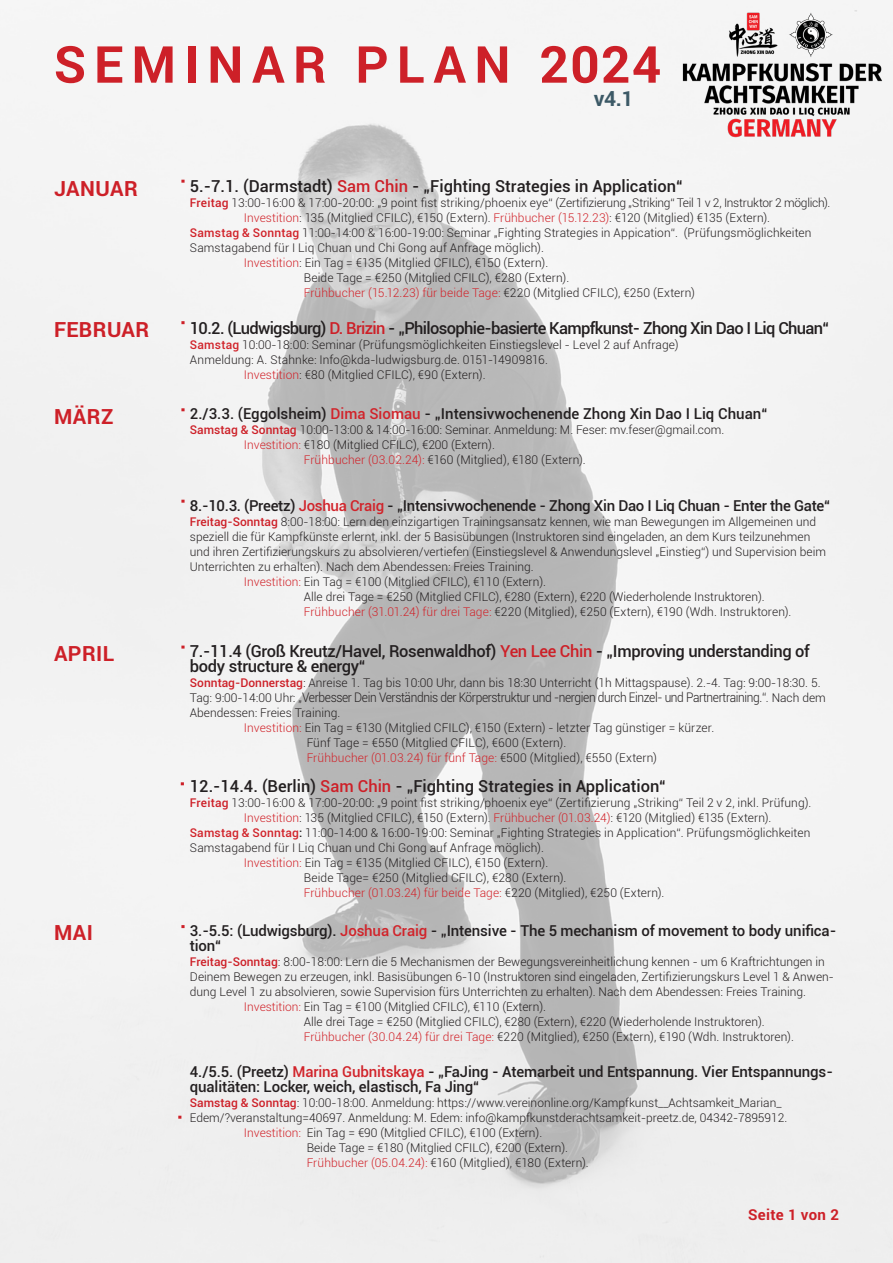
<style>
.page{position:relative;width:893px;height:1263px;background:#fff}
.page>*{position:absolute;margin:0;border:0;box-sizing:border-box;transform-origin:0 0}
.t1{font:700 51px "Roboto";letter-spacing:.16em;color:#cd2028}
.t2{font:700 21px "Roboto";letter-spacing:.02em;color:#cd2028}
.t3{font:700 21px "Roboto";color:#3c5966}
.t4{font:500 16.5px "Roboto";color:#231f20}
.t5{font:500 16.5px/15px "Roboto";letter-spacing:-.02em;color:#231f20}
.t6{font:500 16.5px "Roboto";letter-spacing:-.04em;color:#231f20}
.t7{font:500 15px/15px "Roboto";letter-spacing:-.01em;color:#231f20}
.t8{font:700 15px "Roboto";letter-spacing:.02em;color:#cd2028}
.t9{font:300 13.2px "Roboto";letter-spacing:-.03em;color:#231f20;scale:.91 1}
.t10{font:300 12px/15px "Roboto";color:#231f20}
.t11{font:300 12px "Roboto";letter-spacing:.01em;color:#d1232a}
.s1{color:#cd2028}
.s2{font-weight:500;color:#cd2028}
.s3{color:#d1232a}
.s4{font-weight:500;color:#d1232a}
.s5{color:#231f20}
.s6{font-size:12px}
.s7{font-weight:500}
</style>
<div class="page">
<img style="left:0;top:0;width:893px;height:1263px">
<img style="left:632px;top:0;width:261px;height:168px">
<svg style="left:181px;top:180px;width:4px;height:3px"></svg>
<svg style="left:181px;top:500px;width:4px;height:3px"></svg>
<svg style="left:181px;top:646px;width:4px;height:3px"></svg>
<svg style="left:181px;top:321px;width:4px;height:3px"></svg>
<svg style="left:181px;top:925px;width:4px;height:3px"></svg>
<svg style="left:181px;top:408px;width:4px;height:3px"></svg>
<p class="t1" style="left:54px;top:29px;width:609px">SEMINAR PLAN 2024</p>
<p class="t3" style="left:594px;top:84px;width:41px">v4.1</p>
<p class="t2" style="left:54px;top:174px;width:85px">JANUAR</p>
<p class="t4" style="left:190px;top:175px;width:494px">5.-7.1. (Darmstadt) <span class="s1">Sam Chin</span> - „Fighting Strategies in Application“</p>
<p class="t10" style="left:190px;top:195px;width:642px"><span class="s2">Freitag</span> 13:00-16:00 &amp; 17:00-20:00: „9 point fist striking/phoenix eye“ (Zertifizierung „Striking“ Teil 1 v 2, Instruktor 2 möglich).</p>
<p class="t10" style="left:244px;top:210px;width:528px"><span class="s3">Investition</span>: 135 (Mitglied CFILC), €150 (Extern). <span class="s3">Frühbucher (15.12.23)</span>: €120 (Mitglied) €135 (Extern).</p>
<p class="t10" style="left:190px;top:225px;width:623px"><span class="s4">Samstag &amp; Sonntag</span> 11:00-14:00 &amp; 16:00-19:00: Seminar „Fighting Strategies in Appication“. (Prüfungsmöglichkeiten<br>Samstagabend für I Liq Chuan und Chi Gong auf Anfrage möglich).</p>
<p class="t10" style="left:244px;top:255px;width:306px"><span class="s3">Investition</span>: Ein Tag = €135 (Mitglied CFILC), €150 (Extern).</p>
<p class="t10" style="left:304px;top:270px;width:267px">Beide Tage = €250 (Mitglied CFILC), €280 (Extern).</p>
<p class="t11" style="left:304px;top:285px;width:393px">Frühbucher (15.12.23) für beide Tage: <span class="s5">€220 (Mitglied CFILC), €250 (Extern)</span></p>
<p class="t2" style="left:54px;top:315px;width:97px">FEBRUAR</p>
<p class="t6" style="left:190px;top:316px;width:641px">10.2. (Ludwigsburg) <span class="s1">D. Brizin</span> - „Philosophie-basierte Kampfkunst- Zhong Xin Dao I Liq Chuan“</p>
<p class="t10" style="left:190px;top:337px;width:490px"><span class="s4">Samstag</span> 10:00-18:00: Seminar (Prüfungsmöglichkeiten Einstiegslevel - Level 2 auf Anfrage)</p>
<p class="t10" style="left:190px;top:352px;width:360px">Anmeldung: A. Stahnke: Info@kda-ludwigsburg.de. 0151-14909816.</p>
<p class="t10" style="left:244px;top:367px;width:243px"><span class="s3">Investition</span>: €80 (Mitglied CFILC), €90 (Extern).</p>
<p class="t2" style="left:54px;top:402px;width:61px">MÄRZ</p>
<p class="t2" style="left:54px;top:638px;width:62px">APRIL</p>
<p class="t2" style="left:54px;top:918px;width:41px">MAI</p>
<p class="t7" style="left:190px;top:406px;width:579px">2./3.3. (Eggolsheim) <span class="s3">Dima Siomau</span> - „Intensivwochenende Zhong Xin Dao I Liq Chuan“</p>
<p class="t10" style="left:190px;top:422px;width:536px"><span class="s2">Samstag &amp; Sonntag</span> 10:00-13:00 &amp; 14:00-16:00: Seminar. Anmeldung: M. Feser: mv.feser@gmail.com.</p>
<p class="t10" style="left:244px;top:437px;width:252px"><span class="s3">Investition:</span> €180 (Mitglied CFILC), €200 (Extern).</p>
<p class="t10" style="left:304px;top:452px;width:284px"><span class="s3">Frühbucher (03.02.24):</span> €160 (Mitglied), €180 (Extern).</p>
<p class="t7" style="left:190px;top:497px;width:642px">8.-10.3. (Preetz) <span class="s3">Joshua Craig</span> - „Intensivwochenende - Zhong Xin Dao I Liq Chuan - Enter the Gate“</p>
<p class="t10" style="left:190px;top:514px;width:638px"><span class="s2">Freitag-Sonntag</span> 8:00-18:00: Lern den einzigartigen Trainingsansatz kennen, wie man Bewegungen im Allgemeinen und speziell die für Kampfkünste erlernt, inkl. der 5 Basisübungen (Instruktoren sind eingeladen, an dem Kurs teilzunehmen und ihren Zertifizierungskurs zu absolvieren/vertiefen (Einstiegslevel &amp; Anwendungslevel „Einstieg“) und Supervision beim Unterrichten zu erhalten). Nach dem Abendessen: Freies Training.</p>
<p class="t10" style="left:244px;top:574px;width:304px"><span class="s3">Investition:</span> Ein Tag = €100 (Mitglied CFILC), €110 (Extern).</p>
<p class="t10" style="left:304px;top:589px;width:462px">Alle drei Tage = €250 (Mitglied CFILC), €280 (Extern), €220 (Wiederholende Instruktoren).</p>
<p class="t10" style="left:304px;top:604px;width:489px"><span class="s3">Frühbucher (31.01.24) für drei Tage:</span> €220 (Mitglied), €250 (Extern), €190 (Wdh. Instruktoren).</p>
<p class="t5" style="left:190px;top:643px;width:621px">7.-11.4 (Groß Kreutz/Havel, Rosenwaldhof) <span class="s1">Yen Lee Chin</span> - „Improving understanding of body structure &amp; energy“</p>
<p class="t10" style="left:190px;top:675px;width:632px"><span class="s2">Sonntag-Donnerstag</span>: Anreise 1. Tag bis 10:00 Uhr, dann bis 18:30 Unterricht (1h Mittagspause). 2.-4. Tag: 9:00-18:30. 5.</p>
<p class="t9" style="left:190px;top:688px;width:700px"><span class="s6">Tag: 9:00-14:00 Uhr: „</span>Verbesser Dein Verständnis der Körperstruktur und -nergien durch Einzel- und Partnertraining.“<span class="s6">. Nach dem</span></p>
<p class="t10" style="left:190px;top:705px;width:152px">Abendessen: Freies Training.</p>
<p class="t10" style="left:244px;top:720px;width:472px"><span class="s3">Investition:</span> Ein Tag = €130 (Mitglied CFILC), €150 (Extern) - letzter Tag günstiger = kürzer.</p>
<p class="t10" style="left:307px;top:735px;width:261px">Fünf Tage = €550 (Mitglied CFILC), €600 (Extern).</p>
<p class="t11" style="left:307px;top:750px;width:352px">Frühbucher (01.03.24) für fünf Tage: <span class="s5">€500 (Mitglied), €550 (Extern)</span></p>
<p class="t4" style="left:190px;top:775px;width:477px">12.-14.4. (Berlin) <span class="s1">Sam Chin</span> - „Fighting Strategies in Application“</p>
<p class="t10" style="left:190px;top:795px;width:623px"><span class="s2">Freitag</span> 13:00-16:00 &amp; 17:00-20:00: „9 point fist striking/phoenix eye“ (Zertifizierung „Striking“ Teil 2 v 2, inkl. Prüfung).</p>
<p class="t10" style="left:244px;top:810px;width:529px"><span class="s3">Investition</span>: 135 (Mitglied CFILC), €150 (Extern). <span class="s3">Frühbucher (01.03.24)</span>: €120 (Mitglied) €135 (Extern).</p>
<p class="t10" style="left:190px;top:825px;width:622px"><span class="s4">Samstag &amp; Sonntag</span><span class="s7">:</span> 11:00-14:00 &amp; 16:00-19:00: Seminar „Fighting Strategies in Application“. Prüfungsmöglichkeiten<br>Samstagabend für I Liq Chuan und Chi Gong auf Anfrage möglich).</p>
<p class="t10" style="left:244px;top:855px;width:306px"><span class="s3">Investition:</span> Ein Tag = €135 (Mitglied CFILC), €150 (Extern).</p>
<p class="t10" style="left:304px;top:870px;width:264px">Beide Tage= €250 (Mitglied CFILC), €280 (Extern).</p>
<p class="t11" style="left:304px;top:885px;width:362px">Frühbucher (01.03.24) für beide Tage: <span class="s5">€220 (Mitglied), €250 (Extern).</span></p>
<p class="t7" style="left:190px;top:922px;width:648px">3.-5.5: (Ludwigsburg). <span class="s3">Joshua Craig</span> - „Intensive - The 5 mechanism of movement to body unifica&shy;tion“</p>
<p class="t10" style="left:190px;top:954px;width:645px"><span class="s2">Freitag-Sonntag</span>: 8:00-18:00: Lern die 5 Mechanismen der Bewegungsvereinheitlichung kennen - um 6 Kraftrichtungen in<br>Deinem Bewegen zu erzeugen, inkl. Basisübungen 6-10 (Instruktoren sind eingeladen, Zertifizierungskurs Level 1 &amp; Anwen&shy;dung Level 1 zu absolvieren, sowie Supervision fürs Unterrichten zu erhalten). Nach dem Abendessen: Freies Training.</p>
<p class="t10" style="left:244px;top:999px;width:304px"><span class="s3">Investition:</span> Ein Tag = €100 (Mitglied CFILC), €110 (Extern).</p>
<p class="t10" style="left:304px;top:1014px;width:462px">Alle drei Tage = €250 (Mitglied CFILC), €280 (Extern), €220 (Wiederholende Instruktoren).</p>
<p class="t10" style="left:304px;top:1029px;width:492px"><span class="s3">Frühbucher (30.04.24) für drei Tage:</span> €220 (Mitglied), €250 (Extern), €190 (Wdh. Instruktoren).</p>
<p class="t7" style="left:190px;top:1063px;width:645px">4./5.5. (Preetz) <span class="s3">Marina Gubnitskaya</span> - „FaJing - Atemarbeit und Entspannung. Vier Entspannungs&shy;qualitäten: Locker, weich, elastisch, Fa Jing“</p>
<p class="t10" style="left:190px;top:1094px;width:599px"><span class="s2">Samstag &amp; Sonntag</span>: 10:00-18:00. Anmeldung: https://www.vereinonline.org/Kampfkunst__Achtsamkeit_Marian_<br>Edem/?veranstaltung=40697. Anmeldung: M. Edem: info@kampfkunstderachtsamkeit-preetz.de, 04342-7895912.</p>
<p class="t10" style="left:244px;top:1124px;width:300px"><span class="s3">Investition:</span> Ein Tag = €90 (Mitglied CFILC), €100 (Extern).</p>
<p class="t10" style="left:307px;top:1139px;width:263px">Beide Tage = €180 (Mitglied CFILC), €200 (Extern).</p>
<p class="t10" style="left:307px;top:1154px;width:284px"><span class="s3">Frühbucher (05.04.24):</span> €160 (Mitglied), €180 (Extern).</p>
<p class="t8" style="left:748px;top:1204px;width:92px">Seite 1 von 2</p>
</div>
